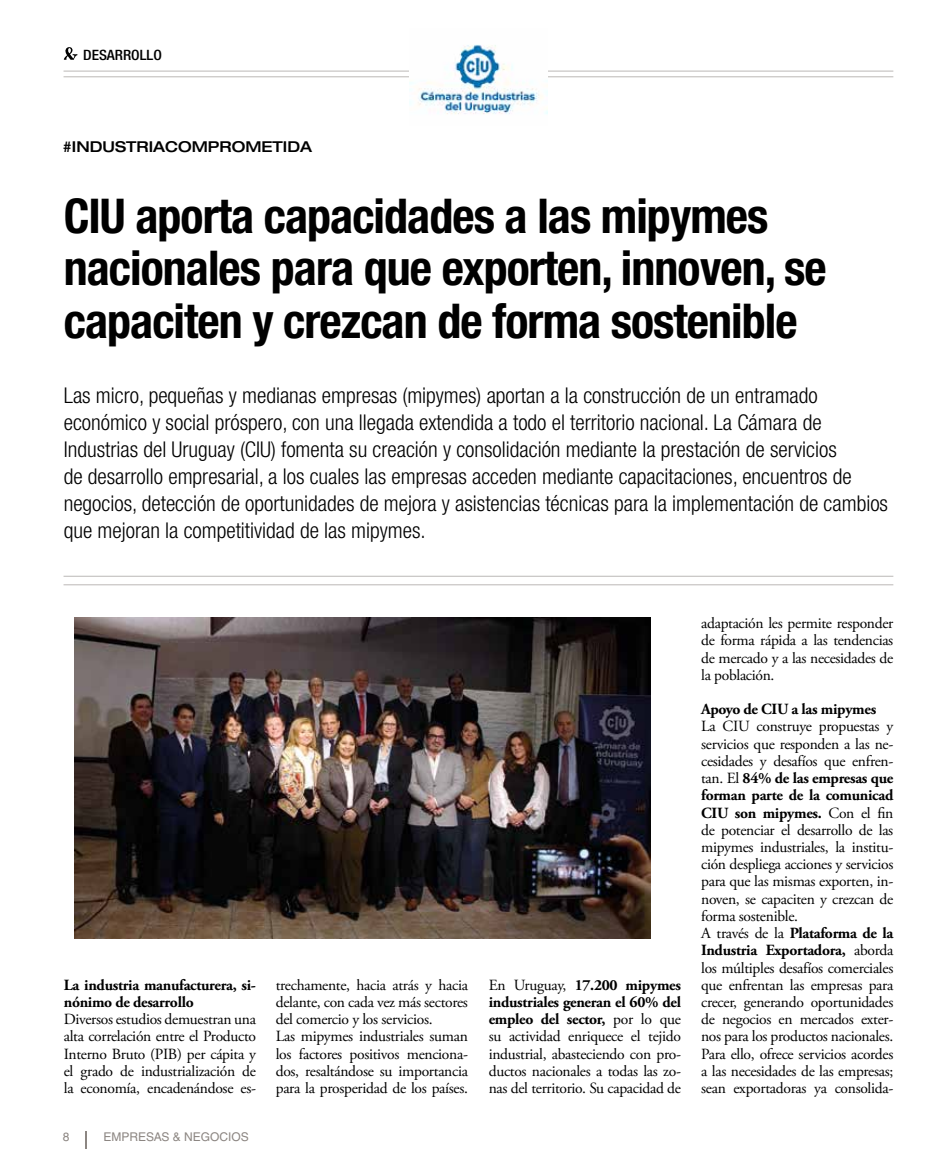
<style>
.page{position:relative;width:936px;height:1170px;background:#fff}
.page>*{position:absolute;margin:0;border:0;box-sizing:border-box;transform-origin:0 0}
.t1{font:700 condensed 48px/52.5px "Helvetica Neue LT Std";letter-spacing:-.02em;color:#000}
.t2{font:300 condensed 21.75px/27px "Helvetica Neue LT Std";color:#000}
.t3{font:15.6px/17.2px "Adobe Garamond Pro";letter-spacing:-.02em;color:#000;text-align:justify}
.t4{font:700 15.6px/17.2px "Adobe Garamond Pro";letter-spacing:-.02em;color:#000}
.t5{font:500 expanded 15px "Helvetica Neue LT Std";color:#000}
.t6{font:500 condensed 14.25px "Helvetica Neue";color:#000;scale:1.07 1}
.t7{font:12px "Helvetica LT Std";color:#8c8682}
.s1{font-weight:700}
</style>
<div class="page">
<svg style="left:86px;top:1131px;width:1px;height:17px"></svg>
<hr style="left:64px;top:576px;width:829px;height:1px;background:#bbb8b6">
<hr style="left:64px;top:584px;width:829px;height:1px;background:#bbb8b6">
<hr style="left:64px;top:71px;width:829px;height:1px;background:#bbb8b6">
<hr style="left:64px;top:77px;width:829px;height:1px;background:#bbb8b6">
<svg style="left:64px;top:47px;width:13px;height:13px"></svg>
<img style="left:409px;top:44px;width:138px;height:70px">
<img style="left:75px;top:617px;width:576px;height:321px">
<p class="t6" style="left:83px;top:46px;width:75px">DESARROLLO</p>
<p class="t5" style="left:63px;top:137px;width:250px">#INDUSTRIACOMPROMETIDA</p>
<h1 class="t1" style="left:64px;top:189px;width:764px">CIU aporta capacidades a las mipymes nacionales para que exporten, innoven, se capaciten y crezcan de forma sostenible</h1>
<p class="t2" style="left:64px;top:382px;width:825px">Las micro, pequeñas y medianas empresas (mipymes) aportan a la construcción de un entramado económico y social próspero, con una llegada extendida a todo el territorio nacional. La Cámara de Industrias del Uruguay (CIU) fomenta su creación y consolidación mediante la prestación de servicios<br>de desarrollo empresarial, a los cuales las empresas acceden mediante capacitaciones, encuentros de negocios, detección de oportunidades de mejora y asistencias técnicas para la implementación de cambios que mejoran la competitividad de las mipymes.</p>
<p class="t4" style="left:64px;top:976px;width:194px">La industria manufacturera, si&shy;nónimo de desarrollo</p>
<p class="t3" style="left:64px;top:1011px;width:194px">Diversos estudios demuestran una alta correlación entre el Producto Interno Bruto (PIB) per cápita y el grado de industrialización de la economía, encadenándose es-</p>
<p class="t7" style="left:63px;top:1129px;width:8px">8</p>
<p class="t7" style="left:103px;top:1129px;width:147px">EMPRESAS &amp; NEGOCIOS</p>
<p class="t3" style="left:276px;top:976px;width:194px;text-align:left">trechamente, hacia atrás y hacia delante, con cada vez más sectores del comercio y los servicios.<br>Las mipymes industriales suman los factores positivos menciona&shy;dos, resaltándose su importancia para la prosperidad de los países.</p>
<p class="t3" style="left:488px;top:976px;width:194px">En Uruguay, <span class="s1">17.200 mipymes industriales generan el 60% del empleo del sector,</span> por lo que su actividad enriquece el tejido industrial, abasteciendo con pro&shy;ductos nacionales a todas las zo&shy;nas del territorio. Su capacidad de</p>
<p class="t3" style="left:701px;top:615px;width:194px">adaptación les permite responder de forma rápida a las tendencias de mercado y a las necesidades de la población.</p>
<p class="t4" style="left:701px;top:701px;width:177px">Apoyo de CIU a las mipymes</p>
<p class="t3" style="left:701px;top:718px;width:194px;text-align:left">La CIU construye propuestas y servicios que responden a las ne&shy;cesidades y desafíos que enfren&shy;tan. El <span class="s1">84% de las empresas que forman parte de la comunicad<br>CIU son mipymes.</span> Con el fin de potenciar el desarrollo de las mipymes industriales, la institu&shy;ción despliega acciones y servicios para que las mismas exporten, in&shy;noven, se capaciten y crezcan de forma sostenible.<br>A través de la <span class="s1">Plataforma de la<br>Industria Exportadora,</span> aborda los múltiples desafíos comerciales que enfrentan las empresas para crecer, generando oportunidades de negocios en mercados exter&shy;nos para los productos nacionales.<br>Para ello, ofrece servicios acordes a las necesidades de las empresas; sean exportadoras ya consolida-</p>
</div>
